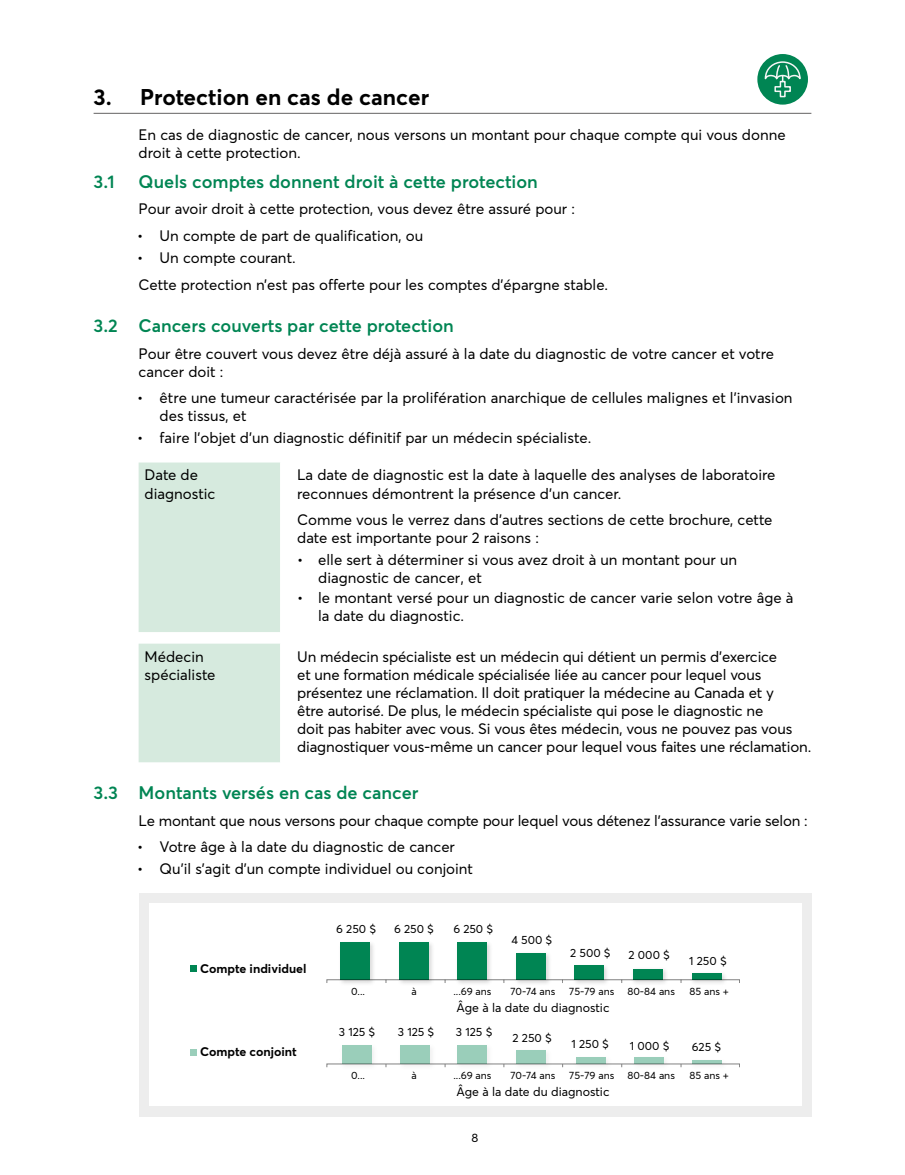
<style>
.page{position:relative;width:905px;height:1175px;background:#fff}
.page>*{position:absolute;margin:0;border:0;box-sizing:border-box;transform-origin:0 0}
.t1{font:700 22.5px "Averta";color:#000}
.t2{font:600 18px "Averta";color:#008553}
.t3{font:15px/18px "Averta";color:#000}
.t4{font:12.3px "Averta";color:#000}
.t5{font:700 12.3px "Averta";color:#000}
.t6{font:12px "Averta";color:#000}
.t7{font:11.7px "Averta";letter-spacing:-.005em;color:#000}
.t8{font:10.35px "Averta";color:#000}
</style>
<div class="page">
<hr style="left:94px;top:113px;width:717px;height:1px;background:#646363">
<div style="left:757px;top:54px;width:51px;height:51px;background:#008553;border-radius:50%"></div>
<svg style="left:764px;top:61px;width:37px;height:37px"></svg>
<div style="left:139px;top:462px;width:141px;height:300px;background:#d6eade"></div>
<div style="left:139px;top:893px;width:672px;height:223px;background:#ededed"></div>
<div style="left:149px;top:903px;width:652px;height:203px;background:#fff"></div>
<div style="left:190px;top:964px;width:7px;height:7px;background:#008553"></div>
<div style="left:190px;top:1048px;width:7px;height:7px;background:#9aceba"></div>
<div style="left:340px;top:942px;width:30px;height:37px;background:#008553"></div>
<div style="left:399px;top:942px;width:30px;height:37px;background:#008553"></div>
<div style="left:457px;top:942px;width:30px;height:37px;background:#008553"></div>
<img style="left:521px;top:953px;width:28px;height:31px">
<div style="left:516px;top:952px;width:29px;height:27px;background:#008553"></div>
<div style="left:574px;top:965px;width:30px;height:14px;background:#008553"></div>
<img style="left:639px;top:969px;width:27px;height:15px">
<div style="left:632px;top:969px;width:30px;height:10px;background:#008553"></div>
<img style="left:721px;top:973px;width:4px;height:6px">
<div style="left:691px;top:973px;width:30px;height:6px;background:#008553"></div>
<img style="left:371px;top:1045px;width:2px;height:18px">
<div style="left:342px;top:1045px;width:29px;height:19px;background:#9aceba"></div>
<img style="left:430px;top:1049px;width:1px;height:14px">
<div style="left:400px;top:1045px;width:30px;height:19px;background:#9aceba"></div>
<img style="left:487px;top:1049px;width:1px;height:14px">
<div style="left:457px;top:1045px;width:30px;height:19px;background:#9aceba"></div>
<img style="left:545px;top:1050px;width:2px;height:13px">
<div style="left:516px;top:1050px;width:29px;height:14px;background:#9aceba"></div>
<div style="left:575px;top:1057px;width:30px;height:7px;background:#9aceba"></div>
<div style="left:634px;top:1057px;width:29px;height:7px;background:#9aceba"></div>
<svg style="left:691px;top:1060px;width:30px;height:4px"></svg>
<h1 class="t1" style="left:94px;top:82px;width:337px">3. Protection en cas de cancer</h1>
<p class="t3" style="left:139px;top:125px;width:648px">En cas de diagnostic de cancer, nous versons un montant pour chaque compte qui vous donne droit à cette protection.</p>
<p class="t2" style="left:94px;top:170px;width:23px">3.1</p>
<p class="t2" style="left:139px;top:170px;width:401px">Quels comptes donnent droit à cette protection</p>
<p class="t3" style="left:139px;top:200px;width:438px">Pour avoir droit à cette protection, vous devez être assuré pour :</p>
<p class="t3" style="left:137px;top:226px;width:288px">• Un compte de part de qualification, ou</p>
<p class="t3" style="left:137px;top:244px;width:472px;line-height:26.5px">• Un compte courant.<br>Cette protection n’est pas offerte pour les comptes d’épargne stable.</p>
<p class="t2" style="left:94px;top:315px;width:362px">3.2 Cancers couverts par cette protection</p>
<p class="t3" style="left:139px;top:344px;width:637px">Pour être couvert vous devez être déjà assuré à la date du diagnostic de votre cancer et votre cancer doit :</p>
<p class="t3" style="left:160px;top:389px;width:634px;text-indent:-23px">• être une tumeur caractérisée par la prolifération anarchique de cellules malignes et l’invasion des tissus, et</p>
<p class="t3" style="left:137px;top:429px;width:455px">• faire l’objet d’un diagnostic définitif par un médecin spécialiste.</p>
<p class="t3" style="left:145px;top:466px;width:72px">Date de diagnostic</p>
<p class="t3" style="left:297px;top:466px;width:480px">La date de diagnostic est la date à laquelle des analyses de laboratoire reconnues démontrent la présence d’un cancer.</p>
<p class="t3" style="left:297px;top:510px;width:477px">Comme vous le verrez dans d’autres sections de cette brochure, cette date est importante pour 2 raisons :</p>
<p class="t3" style="left:318px;top:551px;width:420px;text-indent:-21px">• elle sert à déterminer si vous avez droit à un montant pour un diagnostic de cancer , et</p>
<p class="t3" style="left:318px;top:589px;width:476px;text-indent:-21px">• le montant versé pour un diagnostic de cancer varie selon votre âge à la date du diagnostic.</p>
<p class="t3" style="left:145px;top:647px;width:72px">Médecin spécialiste</p>
<p class="t3" style="left:297px;top:647px;width:515px">Un médecin spécialiste est un médecin qui détient un permis d’exercice<br>et une formation médicale spécialisée liée au cancer pour lequel vous présentez une réclamation. Il doit pratiquer la médecine au Canada et y<br>être autorisé. De plus, le médecin spécialiste qui pose le diagnostic ne<br>doit pas habiter avec vous. Si vous êtes médecin, vous ne pouvez pas vous diagnostiquer vous-même un cancer pour lequel vous faites une réclamation.</p>
<p class="t2" style="left:94px;top:781px;width:326px">3.3 Montants versés en cas de cancer</p>
<p class="t3" style="left:139px;top:811px;width:670px">Le montant que nous versons pour chaque compte pour lequel vous détenez l’assurance varie selon :</p>
<p class="t3" style="left:137px;top:837px;width:319px">• Votre âge à la date du diagnostic de cancer</p>
<p class="t3" style="left:137px;top:860px;width:337px">• Qu’il s’agit d’un compte individuel ou conjoint</p>
<p class="t5" style="left:200px;top:960px;width:108px">Compte individuel</p>
<p class="t5" style="left:200px;top:1044px;width:98px">Compte conjoint</p>
<p class="t7" style="left:336px;top:922px;width:41px">6 250 $</p>
<p class="t7" style="left:394px;top:922px;width:41px">6 250 $</p>
<p class="t7" style="left:453px;top:922px;width:41px">6 250 $</p>
<p class="t7" style="left:511px;top:932px;width:42px">4 500 $</p>
<p class="t7" style="left:570px;top:945px;width:42px">2 500 $</p>
<p class="t7" style="left:628px;top:947px;width:43px">2 000 $</p>
<p class="t7" style="left:689px;top:953px;width:39px">1 250 $</p>
<p class="t8" style="left:351px;top:984px;width:15px">0...</p>
<p class="t8" style="left:411px;top:984px;width:7px">à</p>
<p class="t8" style="left:453px;top:984px;width:40px">...69 ans</p>
<p class="t8" style="left:510px;top:984px;width:47px">70-74 ans</p>
<p class="t4" style="left:456px;top:1000px;width:155px">Âge à la date du diagnostic</p>
<p class="t8" style="left:569px;top:984px;width:47px">75-79 ans</p>
<p class="t8" style="left:627px;top:984px;width:49px">80-84 ans</p>
<p class="t8" style="left:689px;top:984px;width:41px">85 ans +</p>
<p class="t7" style="left:339px;top:1024px;width:38px">3 125 $</p>
<p class="t7" style="left:398px;top:1024px;width:38px">3 125 $</p>
<p class="t7" style="left:456px;top:1024px;width:38px">3 125 $</p>
<p class="t7" style="left:512px;top:1030px;width:41px">2 250 $</p>
<p class="t7" style="left:571px;top:1036px;width:39px">1 250 $</p>
<p class="t7" style="left:630px;top:1038px;width:41px">1 000 $</p>
<p class="t7" style="left:691px;top:1039px;width:31px">625 $</p>
<p class="t8" style="left:351px;top:1068px;width:15px">0...</p>
<p class="t8" style="left:411px;top:1068px;width:7px">à</p>
<p class="t8" style="left:453px;top:1068px;width:40px">...69 ans</p>
<p class="t8" style="left:510px;top:1068px;width:47px">70-74 ans</p>
<p class="t4" style="left:456px;top:1084px;width:155px">Âge à la date du diagnostic</p>
<p class="t8" style="left:569px;top:1068px;width:47px">75-79 ans</p>
<p class="t8" style="left:627px;top:1068px;width:49px">80-84 ans</p>
<p class="t8" style="left:689px;top:1068px;width:41px">85 ans +</p>
<p class="t6" style="left:471px;top:1130px;width:8px">8</p>
</div>
